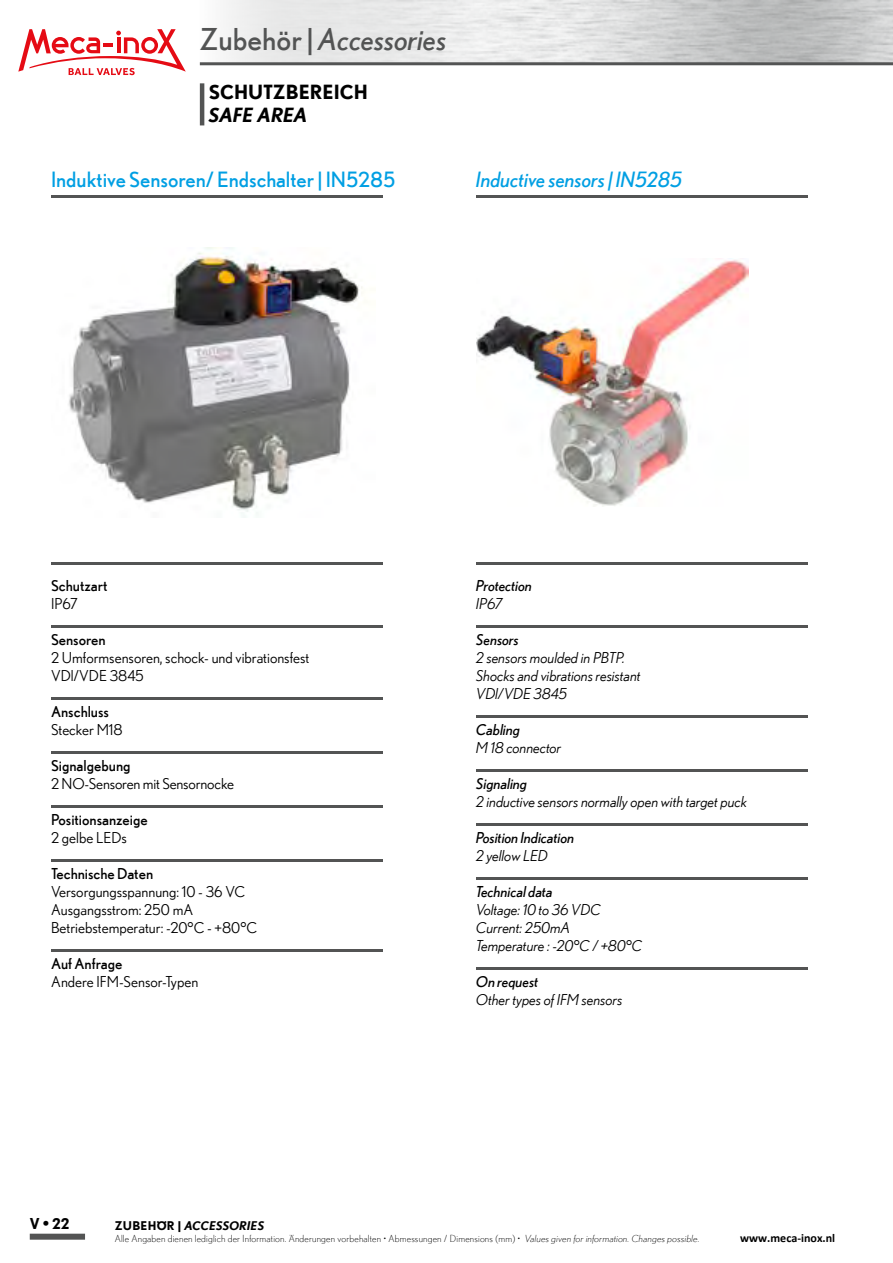
<style>
.page{position:relative;width:893px;height:1263px;background:#fff}
.page>*{position:absolute;margin:0;border:0;box-sizing:border-box;transform-origin:0 0}
.t1{font:italic 30px "Nobel";color:#535454}
.t2{font:21px "Nobel";color:#009fe3}
.t3{font:italic 21px "Nobel";color:#009fe3}
.t4{font:700 19.5px "Nobel";color:#000}
.t5{font:italic 700 19.5px "Nobel";color:#000}
.t6{font:italic 15px/18px "Nobel";color:#000}
.t7{font:15px/18px "Nobel";color:#000}
.t8{font:15px "Nobel";color:#000}
.t9{font:italic 15px "Nobel";color:#000}
.t10{font:700 15px "Nobel";color:#000}
.t11{font:italic 700 12px "Nobel";letter-spacing:.02em;color:#000}
.t12{font:700 12px "Calibri";color:#000}
.t13{font:300 9.75px "Nobel";letter-spacing:.02em;color:#000}
.s1{font-style:normal}
.s2{font-style:italic}
</style>
<div class="page">
<hr style="left:200px;top:62px;width:693px;height:3px;background:#535454">
<div style="left:30px;top:1234px;width:55px;height:6px;background:#535454"></div>
<svg style="left:18px;top:29px;width:168px;height:46px"></svg>
<hr style="left:51px;top:196px;width:332px;height:2px;background:#535454">
<hr style="left:476px;top:195px;width:332px;height:2px;background:#535454">
<hr style="left:51px;top:563px;width:332px;height:2px;background:#535454">
<hr style="left:51px;top:625px;width:332px;height:2px;background:#535454">
<hr style="left:51px;top:697px;width:332px;height:2px;background:#535454">
<hr style="left:51px;top:751px;width:332px;height:2px;background:#535454">
<hr style="left:51px;top:805px;width:332px;height:2px;background:#535454">
<hr style="left:51px;top:859px;width:332px;height:2px;background:#535454">
<hr style="left:51px;top:949px;width:332px;height:2px;background:#535454">
<hr style="left:476px;top:563px;width:332px;height:2px;background:#535454">
<hr style="left:476px;top:625px;width:332px;height:2px;background:#535454">
<hr style="left:476px;top:715px;width:332px;height:2px;background:#535454">
<hr style="left:476px;top:769px;width:332px;height:2px;background:#535454">
<hr style="left:476px;top:823px;width:332px;height:2px;background:#535454">
<hr style="left:476px;top:877px;width:332px;height:2px;background:#535454">
<hr style="left:476px;top:967px;width:332px;height:2px;background:#535454">
<img style="left:476px;top:260px;width:273px;height:246px">
<img style="left:68px;top:248px;width:295px;height:270px">
<hr style="left:200px;top:83px;width:4px;height:42px;background:#535454">
<h1 class="t1" style="left:200px;top:21px;width:249px"><span class="s1">Zubehör |</span> Accessories</h1>
<h3 class="t4" style="left:209px;top:80px;width:161px">SCHUTZBEREICH</h3>
<h3 class="t5" style="left:209px;top:104px;width:100px">SAFE AREA</h3>
<h2 class="t2" style="left:51px;top:167px;width:346px">Induktive Sensoren/ Endschalter | IN5285</h2>
<h2 class="t3" style="left:476px;top:167px;width:207px">Inductive sensors | IN5285</h2>
<p class="t8" style="left:51px;top:577px;width:58px">Schutzart</p>
<p class="t7" style="left:51px;top:595px;width:28px">IP67</p>
<p class="t8" style="left:51px;top:631px;width:56px">Sensoren</p>
<p class="t7" style="left:51px;top:649px;width:260px">2 Umformsensoren, schock- und vibrationsfest<br>VDl/VDE 3845</p>
<p class="t8" style="left:51px;top:703px;width:59px">Anschluss</p>
<p class="t7" style="left:51px;top:721px;width:73px">Stecker M18</p>
<p class="t8" style="left:51px;top:757px;width:81px">Signalgebung</p>
<p class="t7" style="left:51px;top:775px;width:185px">2 NO-Sensoren mit Sensornocke</p>
<p class="t8" style="left:51px;top:811px;width:98px">Positionsanzeige</p>
<p class="t7" style="left:51px;top:829px;width:77px">2 gelbe LEDs</p>
<p class="t8" style="left:51px;top:865px;width:104px">Technische Daten</p>
<p class="t7" style="left:51px;top:883px;width:208px">Versorgungsspannung: 10 - 36 VC<br>Ausgangsstrom: 250 mA<br>Betriebstemperatur: -20°C - +80°C</p>
<p class="t8" style="left:51px;top:955px;width:73px">Auf Anfrage</p>
<p class="t7" style="left:51px;top:973px;width:149px">Andere IFM-Sensor-Typen</p>
<p class="t9" style="left:476px;top:577px;width:57px">Protection</p>
<p class="t6" style="left:476px;top:595px;width:28px">IP67</p>
<p class="t9" style="left:476px;top:631px;width:44px">Sensors</p>
<p class="t6" style="left:476px;top:649px;width:166px">2 sensors moulded in PBTP.<br>Shocks and vibrations resistant<br>VDl/VDE 3845</p>
<p class="t9" style="left:476px;top:721px;width:46px">Cabling</p>
<p class="t6" style="left:476px;top:739px;width:87px">M 18 connector</p>
<p class="t9" style="left:476px;top:775px;width:53px">Signaling</p>
<p class="t6" style="left:476px;top:793px;width:273px">2 inductive sensors normally open with target puck</p>
<p class="t9" style="left:476px;top:829px;width:100px">Position Indication</p>
<p class="t6" style="left:476px;top:847px;width:73px">2 yellow LED</p>
<p class="t9" style="left:476px;top:883px;width:78px">Technical data</p>
<p class="t6" style="left:476px;top:901px;width:168px">Voltage: 10 to 36 VDC<br>Current: 250mA<br>Temperature : -20°C / +80°C</p>
<p class="t9" style="left:476px;top:973px;width:64px">On request</p>
<p class="t6" style="left:476px;top:991px;width:148px">Other types of IFM sensors</p>
<p class="t10" style="left:30px;top:1215px;width:41px">V • 22</p>
<p class="t11" style="left:115px;top:1218px;width:151px"><span class="s1">ZUBEHÖR |</span> ACCESSORIES</p>
<p class="t13" style="left:115px;top:1233px;width:586px">Alle Angaben dienen lediglich der Information. Änderungen vorbehalten • Abmessungen / Dimensions (mm) • <span class="s2">Values given for information. Changes possible.</span></p>
<p class="t12" style="left:740px;top:1230px;width:96px">www.meca-inox.nl</p>
</div>
